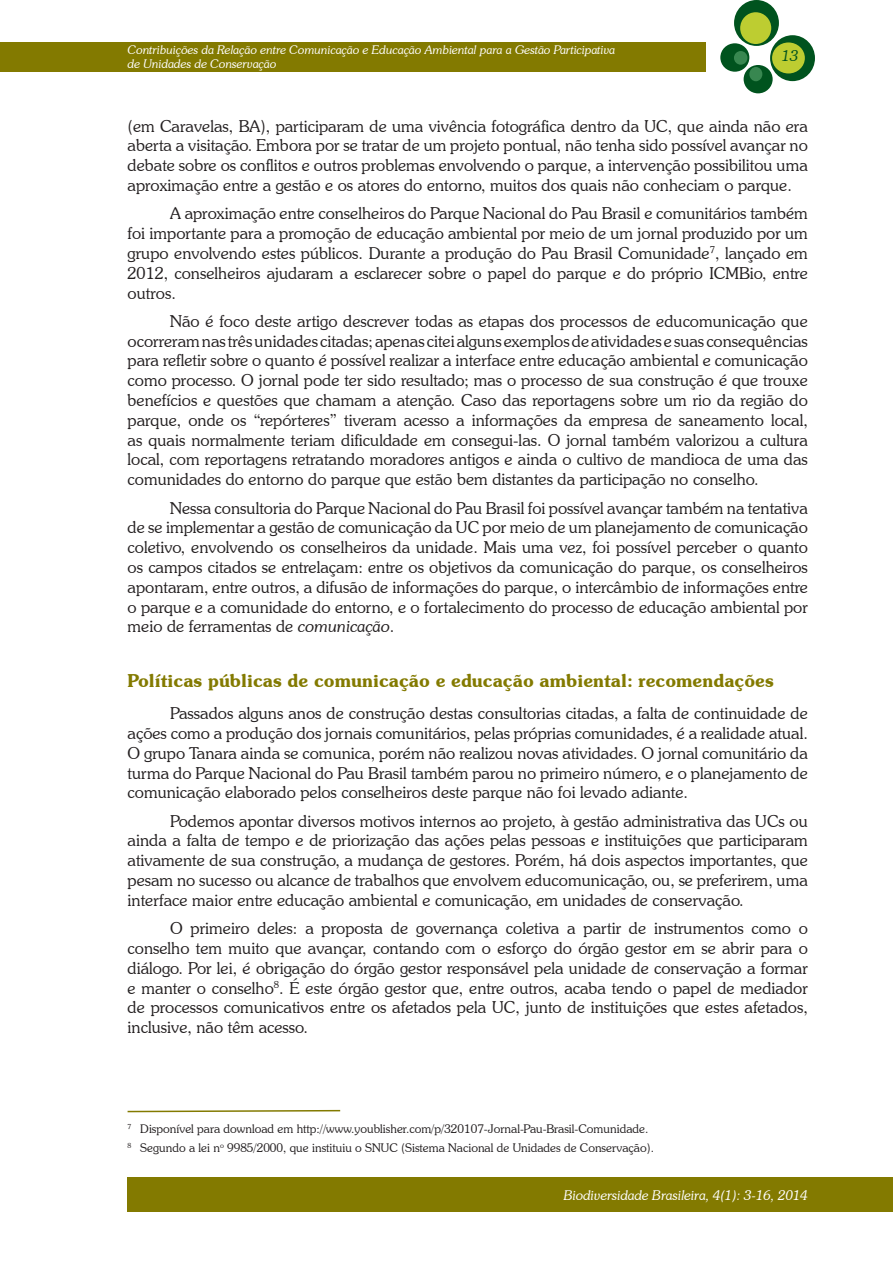
<style>
.page{position:relative;width:893px;height:1263px;background:#fff}
.page>*{position:absolute;margin:0;border:0;box-sizing:border-box;transform-origin:0 0}
.t1{font:600 18px "Souvenir IT Cby BT";color:#837a00}
.t2{font:300 16.5px/19.8px "Souvenir IT Cby BT";color:#231f20;text-align:justify}
.t3{font:italic 300 15px "Souvenir IT Cby BT";color:#00531e}
.t4{font:italic 300 13.5px "Souvenir IT Cby BT";color:#fff}
.t5{font:300 12px/18.6px "Souvenir IT Cby BT";color:#231f20}
.t6{font:italic 300 12px/14.4px "Souvenir IT Cby BT";color:#fff}
.s1{font-style:italic}
</style>
<div class="page">
<div style="left:0;top:43px;width:705px;height:29px;background:#837a00"></div>
<div style="left:734px;top:0;width:45px;height:46px;background:#00531e;border-radius:50%"></div>
<div style="left:770px;top:35px;width:45px;height:46px;background:#00531e;border-radius:50%"></div>
<div style="left:720px;top:43px;width:29px;height:29px;background:#00531e;border-radius:50%"></div>
<div style="left:744px;top:65px;width:29px;height:28px;background:#00531e;border-radius:50%"></div>
<div style="left:740px;top:12px;width:31px;height:32px;background:#bdcd31;border-radius:50%"></div>
<div style="left:772px;top:42px;width:33px;height:31px;background:#bdcd31;border-radius:50%"></div>
<div style="left:734px;top:51px;width:13px;height:14px;background:#388750;border-radius:50%"></div>
<div style="left:749px;top:67px;width:13px;height:14px;background:#388750;border-radius:50%"></div>
<div style="left:128px;top:1178px;width:765px;height:34px;background:#837a00"></div>
<svg style="left:127px;top:1109px;width:214px;height:4px"></svg>
<p class="t6" style="left:128px;top:42px;width:489px">Contribuições da Relação entre Comunicação e Educação Ambiental para a Gestão Participativa de Unidades de Conservação</p>
<p class="t3" style="left:782px;top:46px;width:18px">13</p>
<p class="t2" style="left:128px;top:116px;width:682px">(em Caravelas, BA), participaram de uma vivência fotográfica dentro da UC, que ainda não era aberta a visitação. Embora por se tratar de um projeto pontual, não tenha sido possível avançar no debate sobre os conflitos e outros problemas envolvendo o parque, a intervenção possibilitou uma aproximação entre a gestão e os atores do entorno, muitos dos quais não conheciam o parque.</p>
<p class="t2" style="left:128px;top:203px;width:682px;text-indent:43px">A aproximação entre conselheiros do Parque Nacional do Pau Brasil e comunitários também foi importante para a promoção de educação ambiental por meio de um jornal produzido por um grupo envolvendo estes públicos. Durante a produção do Pau Brasil Comunidade<sup>7</sup>, lançado em 2012, conselheiros ajudaram a esclarecer sobre o papel do parque e do próprio ICMBio, entre outros.</p>
<p class="t2" style="left:128px;top:311px;width:682px;text-indent:43px">Não é foco deste artigo descrever todas as etapas dos processos de educomunicação que ocorreram nas três unidades citadas; apenas citei alguns exemplos de atividades e suas consequências para refletir sobre o quanto é possível realizar a interface entre educação ambiental e comunicação como processo. O jornal pode ter sido resultado; mas o processo de sua construção é que trouxe benefícios e questões que chamam a atenção. Caso das reportagens sobre um rio da região do parque, onde os “repórteres” tiveram acesso a informações da empresa de saneamento local, as quais normalmente teriam dificuldade em consegui-las. O jornal também valorizou a cultura local, com reportagens retratando moradores antigos e ainda o cultivo de mandioca de uma das comunidades do entorno do parque que estão bem distantes da participação no conselho.</p>
<p class="t2" style="left:128px;top:498px;width:682px;text-indent:43px">Nessa consultoria do Parque Nacional do Pau Brasil foi possível avançar também na tentativa de se implementar a gestão de comunicação da UC por meio de um planejamento de comunicação coletivo, envolvendo os conselheiros da unidade. Mais uma vez, foi possível perceber o quanto os campos citados se entrelaçam: entre os objetivos da comunicação do parque, os conselheiros apontaram, entre outros, a difusão de informações do parque, o intercâmbio de informações entre o parque e a comunidade do entorno, e o fortalecimento do processo de educação ambiental por meio de ferramentas de <span class="s1">comunicação</span>.</p>
<p class="t1" style="left:128px;top:669px;width:648px">Políticas públicas de comunicação e educação ambiental: recomendações</p>
<p class="t2" style="left:128px;top:703px;width:682px;text-indent:43px">Passados alguns anos de construção destas consultorias citadas, a falta de continuidade de ações como a produção dos jornais comunitários, pelas próprias comunidades, é a realidade atual.<br>O grupo Tanara ainda se comunica, porém não realizou novas atividades. O jornal comunitário da turma do Parque Nacional do Pau Brasil também parou no primeiro número, e o planejamento de comunicação elaborado pelos conselheiros deste parque não foi levado adiante.</p>
<p class="t2" style="left:128px;top:811px;width:682px;text-indent:43px">Podemos apontar diversos motivos internos ao projeto, à gestão administrativa das UCs ou ainda a falta de tempo e de priorização das ações pelas pessoas e instituições que participaram ativamente de sua construção, a mudança de gestores. Porém, há dois aspectos importantes, que pesam no sucesso ou alcance de trabalhos que envolvem educomunicação, ou, se preferirem, uma interface maior entre educação ambiental e comunicação, em unidades de conservação.</p>
<p class="t2" style="left:128px;top:918px;width:682px;text-indent:43px">O primeiro deles: a proposta de governança coletiva a partir de instrumentos como o conselho tem muito que avançar, contando com o esforço do órgão gestor em se abrir para o diálogo. Por lei, é obrigação do órgão gestor responsável pela unidade de conservação a formar e manter o conselho<sup>8</sup>. É este órgão gestor que, entre outros, acaba tendo o papel de mediador de processos comunicativos entre os afetados pela UC, junto de instituições que estes afetados, inclusive, não têm acesso.</p>
<p class="t5" style="left:128px;top:1119px;width:528px"><sup>7</sup> Disponível para download em http://www.youblisher.com/p/320107-Jornal-Pau-Brasil-Comunidade.<br><sup>8</sup> Segundo a lei n<sup>o</sup> 9985/2000, que instituiu o SNUC (Sistema Nacional de Unidades de Conservação).</p>
<p class="t4" style="left:564px;top:1187px;width:246px">Biodiversidade Brasileira, 4(1): 3-16, 2014</p>
</div>
